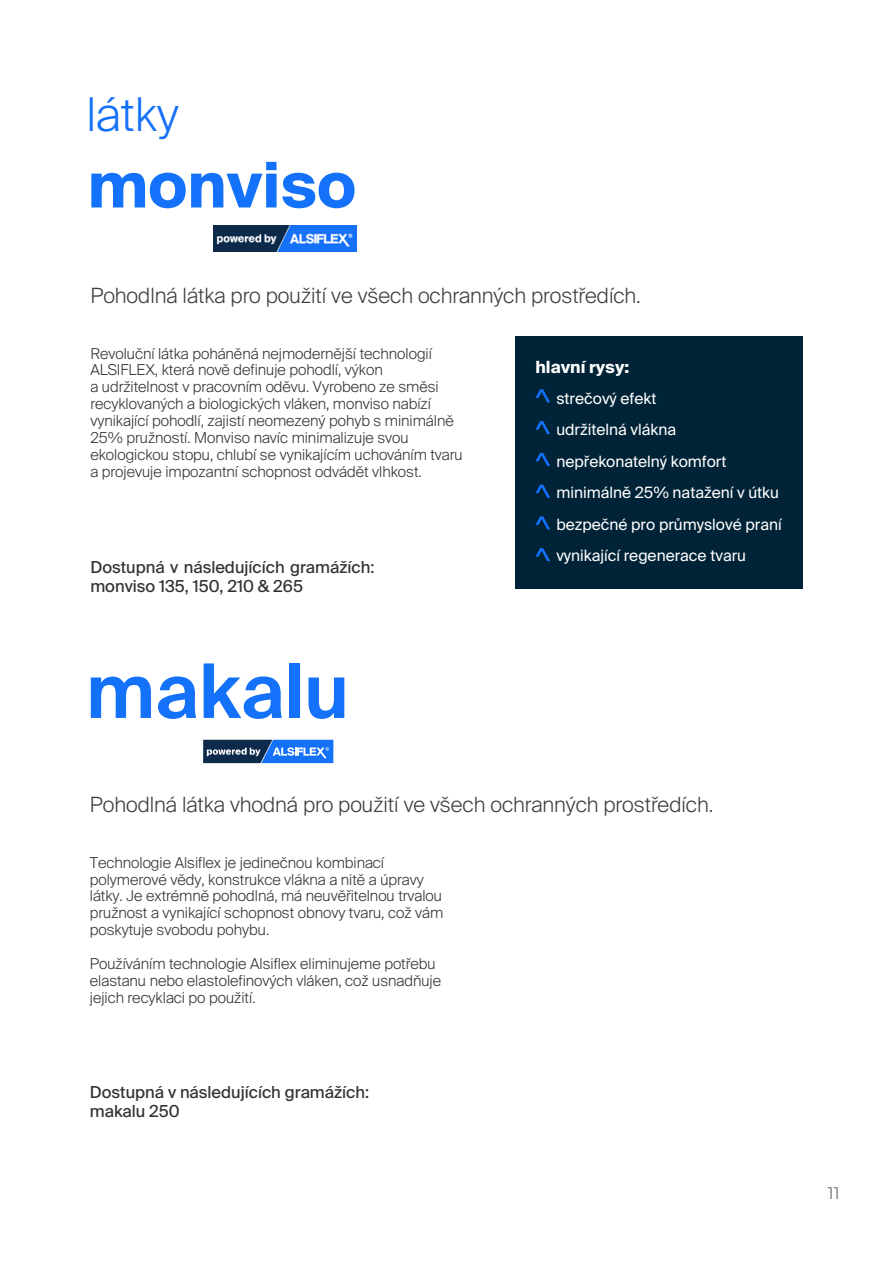
<style>
.page{position:relative;width:894px;height:1264px;background:#fff}
.page>*{position:absolute;margin:0;border:0;box-sizing:border-box;transform-origin:0 0}
.t1{font:600 75.15px "Suisse Intl";color:#1471f9}
.t2{font:700 62.85px "Suisse Intl";color:#1471f9}
.t3{font:300 46.5px "Suisse Intl";color:#1471f9}
.t4{font:300 21px "Suisse Intl";color:#3f3e3f}
.t5{font:700 16.8px "Suisse Intl";color:#fff}
.t6{font:16.5px/19.2px "Suisse Intl";color:#343133}
.t7{font:300 16.5px "Montserrat";color:#3f3e3f}
.t8{font:15.6px/31.5px "Suisse Intl";color:#fff}
.t9{font:300 15px/16.8px "Suisse Intl";color:#343133}
</style>
<div class="page">
<div style="left:515px;top:336px;width:286px;height:252px;background:#002337"></div>
<svg style="left:535px;top:389px;width:15px;height:13px"></svg>
<svg style="left:535px;top:421px;width:15px;height:13px"></svg>
<svg style="left:535px;top:453px;width:15px;height:13px"></svg>
<svg style="left:535px;top:484px;width:15px;height:13px"></svg>
<svg style="left:535px;top:516px;width:15px;height:13px"></svg>
<svg style="left:535px;top:548px;width:15px;height:13px"></svg>
<img style="left:213px;top:225px;width:143px;height:26px">
<svg style="left:203px;top:739px;width:130px;height:24px;background:#396bb1"></svg>
<h2 class="t3" style="left:86px;top:95px;width:94px">látky</h2>
<h5 class="t2" style="left:88px;top:159px;width:270px">monviso</h5>
<h6 class="t4" style="left:90px;top:286px;width:552px">Pohodlná látka pro použití ve všech ochranných prostředích.</h6>
<h1 class="t9" style="left:90px;top:346px;width:343px">Revoluční látka poháněná nejmodernější technologií<br>ALSIFLEX, která nově definuje pohodlí, výkon</h1>
<p class="t9" style="left:90px;top:380px;width:374px">a udržitelnost v pracovním oděvu. Vyrobeno ze směsi recyklovaných a biologických vláken, monviso nabízí vynikající pohodlí, zajistí neomezený pohyb s minimálně 25% pružností. Monviso navíc minimalizuje svou ekologickou stopu, chlubí se vynikajícím uchováním tvaru a projevuje impozantní schopnost odvádět vlhkost.</p>
<p class="t6" style="left:90px;top:558px;width:285px">Dostupná v následujících gramážích: monviso 135, 150, 210 &amp; 265</p>
<p class="t1" style="left:86px;top:659px;width:264px">makalu</p>
<p class="t5" style="left:535px;top:360px;width:95px">hlavní rysy:</p>
<h4 class="t8" style="left:556px;top:384px;width:172px">strečový efekt udržitelná vlákna nepřekonatelný komfort</h4>
<p class="t8" style="left:556px;top:478px;width:224px">minimálně 25% natažení v útku</p>
<p class="t8" style="left:556px;top:510px;width:227px">bezpečné pro průmyslové praní vynikající regenerace tvaru</p>
<h5 class="t4" style="left:90px;top:795px;width:624px">Pohodlná látka vhodná pro použití ve všech ochranných prostředích.</h5>
<p class="t9" style="left:90px;top:855px;width:355px">Technologie Alsiflex je jedinečnou kombinací polymerové vědy, konstrukce vlákna a nitě a úpravy látky. Je extrémně pohodlná, má neuvěřitelnou trvalou pružnost a vynikající schopnost obnovy tvaru, což vám poskytuje svobodu pohybu.</p>
<h6 class="t9" style="left:90px;top:956px;width:353px">Používáním technologie Alsiflex eliminujeme potřebu elastanu nebo elastolefinových vláken, což usnadňuje jejich recyklaci po použití.</h6>
<h4 class="t6" style="left:90px;top:1083px;width:281px">Dostupná v následujících gramážích: makalu 250</h4>
<h5 class="t7" style="left:827px;top:1183px;width:13px">11</h5>
</div>
